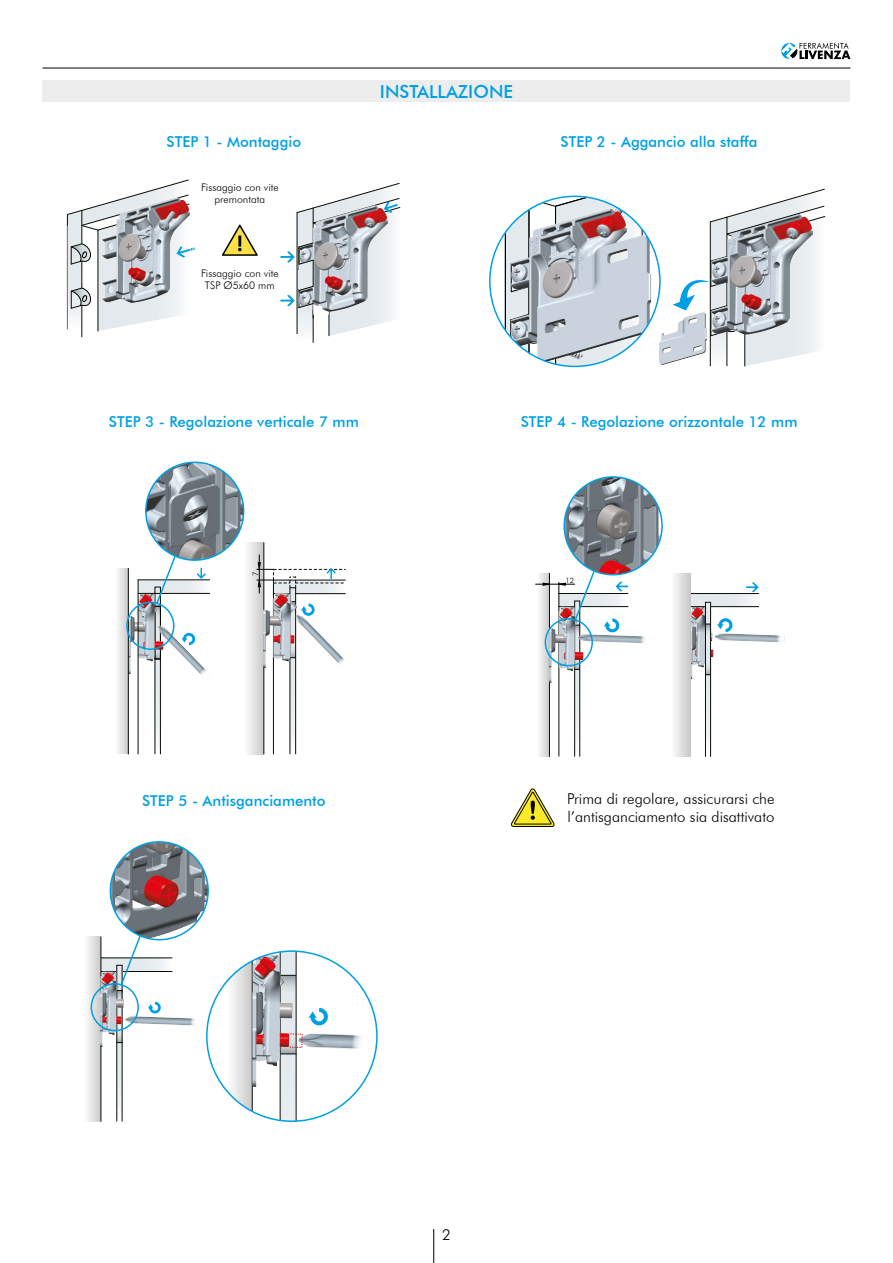
<style>
.page{position:relative;width:893px;height:1263px;background:#fff}
.page>*{position:absolute;margin:0;border:0;box-sizing:border-box;transform-origin:0 0}
.t1{font:500 18px "Futura BT";color:#009fe3}
.t2{font:500 15px "Futura BT";color:#009fe3}
.t3{font:300 15px/18px "Futura BT";color:#000}
.t4{font:300 10.5px/12.6px "Futura BT";color:#000;text-align:center}
.t5{font:300 7.65px "Futura BT";color:#000}
.t6{font:300 7.35px "Futura BT";color:#000}
</style>
<div class="page">
<svg style="left:781px;top:43px;width:69px;height:16px"></svg>
<hr style="left:433px;top:1229px;width:1px;height:34px;background:#000">
<hr style="left:43px;top:68px;width:807px;height:1px;background:#000">
<div style="left:43px;top:81px;width:807px;height:21px;background:#ededed"></div>
<hr style="left:82px;top:249px;width:1px;height:88px;background:#080d06">
<svg style="left:67px;top:180px;width:128px;height:151px"></svg>
<img style="left:102px;top:198px;width:88px;height:114px">
<svg style="left:280px;top:183px;width:120px;height:159px"></svg>
<img style="left:660px;top:333px;width:13px;height:31px">
<svg style="left:673px;top:189px;width:152px;height:177px"></svg>
<svg style="left:505px;top:196px;width:109px;height:170px"></svg>
<img style="left:510px;top:205px;width:141px;height:157px">
<svg style="left:156px;top:690px;width:4px;height:64px"></svg>
<hr style="left:155px;top:587px;width:1px;height:167px;background:#080d06">
<hr style="left:160px;top:587px;width:1px;height:167px;background:#080d06">
<img style="left:129px;top:585px;width:38px;height:88px">
<svg style="left:178px;top:581px;width:32px;height:12px"></svg>
<img style="left:146px;top:462px;width:98px;height:98px;border-radius:49px">
<div style="left:145px;top:462px;width:99px;height:99px;border:2px solid #009fe3;border-radius:50%"></div>
<svg style="left:291px;top:680px;width:4px;height:59px"></svg>
<hr style="left:295px;top:588px;width:1px;height:166px;background:#080d06">
<hr style="left:273px;top:580px;width:1px;height:174px;background:#080d06">
<svg style="left:248px;top:543px;width:16px;height:211px;background:#d9dad9"></svg>
<hr style="left:264px;top:543px;width:1px;height:211px;background:#080d06">
<hr style="left:290px;top:588px;width:1px;height:166px;background:#080d06">
<img style="left:289px;top:597px;width:36px;height:83px">
<hr style="left:259px;top:555px;width:1px;height:38px;background:#000">
<svg style="left:257px;top:562px;width:88px;height:32px"></svg>
<img style="left:264px;top:585px;width:32px;height:82px">
<svg style="left:320px;top:640px;width:25px;height:40px"></svg>
<hr style="left:138px;top:580px;width:1px;height:174px;background:#080d06">
<hr style="left:138px;top:580px;width:72px;height:1px;background:#080d06">
<svg style="left:118px;top:568px;width:10px;height:186px;background:#dcdcdb"></svg>
<hr style="left:128px;top:568px;width:1px;height:186px;background:#080d06">
<svg style="left:197px;top:568px;width:9px;height:11px"></svg>
<img style="left:144px;top:608px;width:46px;height:82px">
<svg style="left:181px;top:633px;width:26px;height:57px"></svg>
<hr style="left:160px;top:593px;width:50px;height:1px;background:#080d06">
<svg style="left:138px;top:552px;width:40px;height:55px"></svg>
<div style="left:126px;top:602px;width:48px;height:48px;border:2px solid #009fe3;border-radius:50%"></div>
<img style="left:691px;top:607px;width:50px;height:71px">
<svg style="left:691px;top:594px;width:67px;height:12px"></svg>
<hr style="left:690px;top:606px;width:69px;height:1px;background:#080d06">
<hr style="left:690px;top:593px;width:69px;height:1px;background:#080d06">
<hr style="left:690px;top:573px;width:1px;height:183px;background:#080d06">
<svg style="left:706px;top:603px;width:4px;height:139px"></svg>
<svg style="left:706px;top:625px;width:4px;height:49px"></svg>
<hr style="left:710px;top:602px;width:1px;height:154px;background:#080d06">
<hr style="left:705px;top:602px;width:1px;height:154px;background:#080d06">
<img style="left:711px;top:615px;width:65px;height:47px">
<div style="left:670px;top:573px;width:20px;height:183px;background:linear-gradient(to right,#fff,#cecdcd)"></div>
<svg style="left:746px;top:582px;width:13px;height:10px"></svg>
<svg style="left:717px;top:618px;width:15px;height:14px"></svg>
<svg style="left:776px;top:635px;width:5px;height:7px"></svg>
<svg style="left:560px;top:594px;width:62px;height:12px"></svg>
<hr style="left:559px;top:593px;width:1px;height:163px;background:#080d06">
<hr style="left:559px;top:606px;width:69px;height:1px;background:#080d06">
<hr style="left:559px;top:593px;width:69px;height:1px;background:#080d06">
<svg style="left:575px;top:683px;width:4px;height:73px"></svg>
<hr style="left:579px;top:601px;width:1px;height:155px;background:#080d06">
<hr style="left:574px;top:601px;width:1px;height:155px;background:#080d06">
<svg style="left:536px;top:573px;width:13px;height:183px"></svg>
<hr style="left:549px;top:573px;width:1px;height:183px;background:#080d06">
<hr style="left:536px;top:584px;width:39px;height:1px;background:#000">
<svg style="left:559px;top:582px;width:7px;height:11px"></svg>
<img style="left:613px;top:624px;width:27px;height:19px">
<svg style="left:616px;top:581px;width:12px;height:10px"></svg>
<svg style="left:613px;top:618px;width:6px;height:14px"></svg>
<img style="left:549px;top:598px;width:64px;height:85px">
<svg style="left:640px;top:636px;width:5px;height:7px"></svg>
<svg style="left:573px;top:569px;width:23px;height:57px"></svg>
<div style="left:545px;top:618px;width:48px;height:48px;border:2px solid #009fe3;border-radius:50%"></div>
<img style="left:564px;top:477px;width:98px;height:98px;border-radius:49px">
<div style="left:563px;top:476px;width:100px;height:99px;border:2px solid #009fe3;border-radius:50%"></div>
<svg style="left:102px;top:959px;width:64px;height:12px"></svg>
<hr style="left:101px;top:971px;width:71px;height:1px;background:#080d06">
<hr style="left:101px;top:958px;width:71px;height:1px;background:#080d06">
<svg style="left:118px;top:1046px;width:4px;height:75px"></svg>
<hr style="left:122px;top:965px;width:1px;height:156px;background:#080d06">
<hr style="left:117px;top:965px;width:1px;height:156px;background:#080d06">
<img style="left:154px;top:1001px;width:36px;height:25px">
<svg style="left:88px;top:937px;width:13px;height:184px;background:#d3d6d7"></svg>
<hr style="left:101px;top:937px;width:1px;height:184px;background:#080d06">
<svg style="left:154px;top:1002px;width:7px;height:11px"></svg>
<img style="left:101px;top:963px;width:53px;height:83px">
<svg style="left:190px;top:1018px;width:5px;height:8px"></svg>
<svg style="left:117px;top:934px;width:25px;height:57px"></svg>
<div style="left:91px;top:983px;width:48px;height:48px;border:2px solid #009fe3;border-radius:50%"></div>
<img style="left:110px;top:842px;width:98px;height:98px;border-radius:49px">
<div style="left:110px;top:841px;width:99px;height:99px;border:2px solid #009fe3;border-radius:50%"></div>
<svg style="left:226px;top:961px;width:26px;height:150px"></svg>
<hr style="left:252px;top:951px;width:1px;height:170px;background:#080d06">
<svg style="left:349px;top:990px;width:28px;height:110px"></svg>
<img style="left:252px;top:951px;width:94px;height:136px">
<svg style="left:280px;top:951px;width:48px;height:170px"></svg>
<svg style="left:511px;top:788px;width:44px;height:39px"></svg>
<svg style="left:222px;top:224px;width:36px;height:32px"></svg>
<p class="t1" style="left:380px;top:81px;width:135px">INSTALLAZIONE</p>
<p class="t2" style="left:167px;top:133px;width:136px">STEP 1 - Montaggio</p>
<p class="t2" style="left:561px;top:133px;width:199px">STEP 2 - Aggancio alla staffa</p>
<p class="t4" style="left:201px;top:180px;width:79px">Fissaggio con vite premontata</p>
<p class="t4" style="left:201px;top:267px;width:79px">Fissaggio con vite<br>TSP Ø5x60 mm</p>
<p class="t2" style="left:109px;top:412px;width:251px">STEP 3 - Regolazione verticale 7 mm</p>
<p class="t2" style="left:521px;top:412px;width:278px">STEP 4 - Regolazione orizzontale 12 mm</p>
<p class="t5" style="left:251px;top:576px;width:6px;rotate:-90deg">7</p>
<p class="t6" style="left:565px;top:576px;width:10px">12</p>
<p class="t2" style="left:142px;top:792px;width:185px">STEP 5 - Antisganciamento</p>
<p class="t3" style="left:567px;top:789px;width:209px">Prima di regolare, assicurarsi che l’antisganciamento sia disattivato</p>
<p class="t3" style="left:442px;top:1226px;width:10px">2</p>
</div>
